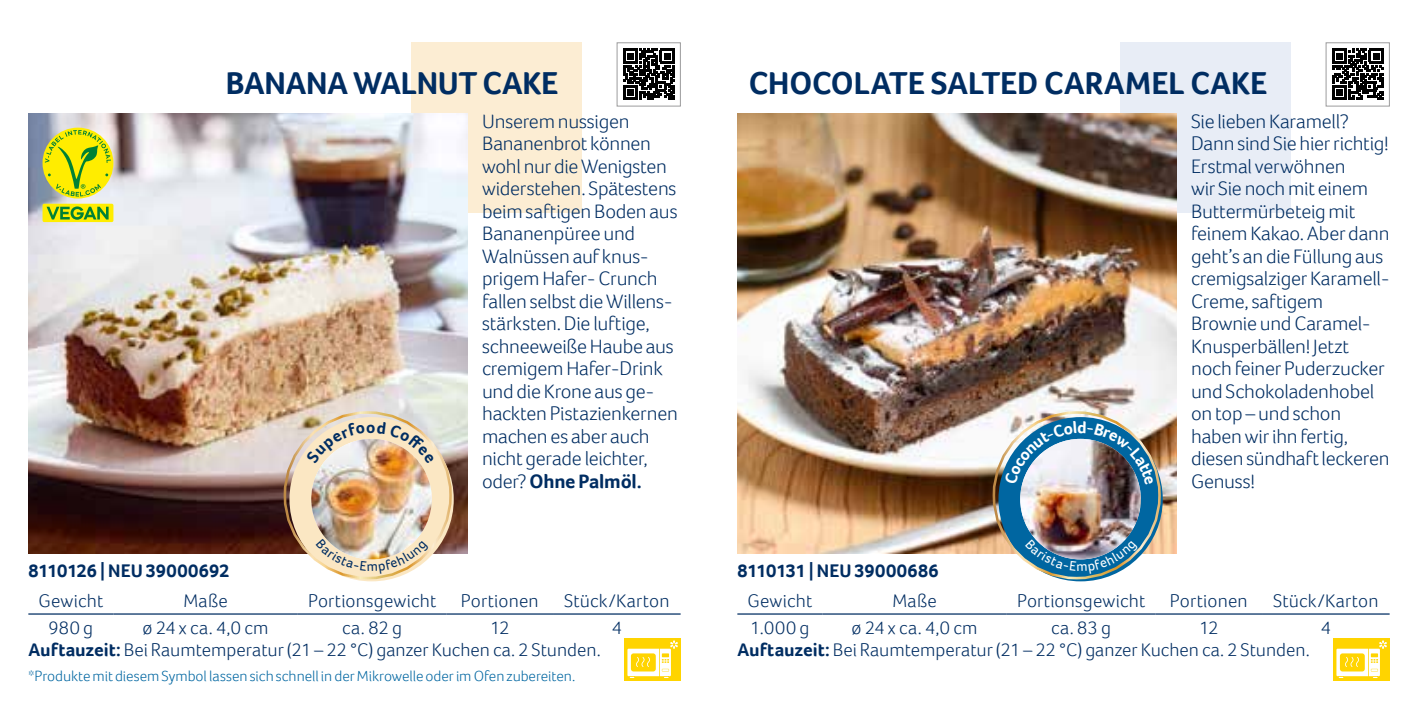
<style>
.page{position:relative;width:1418px;height:709px;background:#fff}
.page>*{position:absolute;margin:0;border:0;box-sizing:border-box;transform-origin:0 0}
.t1{font:700 32.5px "Foco";letter-spacing:-.005em;color:#002d62}
.t2{font:300 20px/22.5px "Foco";letter-spacing:-.015em;color:#002d62}
.t3{font:300 18.75px "Foco";letter-spacing:.01em;color:#002d62}
.t4{font:700 18.75px "Foco";letter-spacing:-.005em;color:#002d62}
.t5{font:300 15px "Foco";letter-spacing:-.005em;color:#0066a1}
.s1{font-weight:700}
</style>
<div class="page">
<div style="left:411px;top:43px;width:170px;height:170px;background:#fcedd3"></div>
<div style="left:1120px;top:43px;width:170px;height:170px;background:#e8edf6"></div>
<img style="left:28px;top:113px;width:440px;height:440px">
<img style="left:737px;top:113px;width:439px;height:440px">
<hr style="left:28px;top:613px;width:85px;height:1px;background:#002d62">
<hr style="left:113px;top:613px;width:185px;height:1px;background:#002d62">
<hr style="left:298px;top:613px;width:148px;height:1px;background:#002d62">
<hr style="left:446px;top:613px;width:107px;height:1px;background:#002d62">
<hr style="left:553px;top:613px;width:127px;height:1px;background:#002d62">
<div style="left:624px;top:638px;width:56px;height:42px;background:#ffd400"></div>
<svg style="left:627px;top:640px;width:51px;height:38px"></svg>
<svg style="left:623px;top:49px;width:51px;height:51px"></svg>
<div style="left:617px;top:43px;width:63px;height:63px;border:1px solid #9c9c9d"></div>
<div style="left:289px;top:417px;width:165px;height:164px;background:#fbe7c3;border-radius:50%"></div>
<img style="left:311px;top:439px;width:121px;height:120px;border-radius:60px">
<svg style="left:998px;top:417px;width:164px;height:164px;background:#20729d"></svg>
<img style="left:1020px;top:439px;width:120px;height:120px;border-radius:60px">
<hr style="left:737px;top:613px;width:85px;height:1px;background:#002d62">
<hr style="left:822px;top:613px;width:184px;height:1px;background:#002d62">
<hr style="left:1006px;top:613px;width:149px;height:1px;background:#002d62">
<hr style="left:1155px;top:613px;width:106px;height:1px;background:#002d62">
<hr style="left:1261px;top:613px;width:128px;height:1px;background:#002d62">
<div style="left:1332px;top:638px;width:57px;height:42px;background:#ffd400"></div>
<svg style="left:1336px;top:640px;width:50px;height:38px"></svg>
<svg style="left:1332px;top:49px;width:51px;height:51px"></svg>
<div style="left:1325px;top:43px;width:64px;height:63px;border:1px solid #9c9c9d"></div>
<div style="left:43px;top:128px;width:70px;height:70px;background:#ffed00;border-radius:50%"></div>
<svg style="left:45px;top:130px;width:66px;height:66px"></svg>
<div style="left:43px;top:204px;width:70px;height:18px;background:#ffed00;border-radius:2px"></div>
<svg style="left:47px;top:206px;width:62px;height:14px"></svg>
<img style="left:306px;top:421px;width:128px;height:42px">
<svg style="left:316px;top:538px;width:113px;height:36px"></svg>
<img style="left:1004px;top:420px;width:149px;height:65px">
<img style="left:1025px;top:539px;width:113px;height:34px">
<h1 class="t1" style="left:226px;top:61px;width:334px">BANANA WALNUT CAKE</h1>
<p class="t2" style="left:482px;top:109px;width:197px">Unserem nussigen<br>Bananenbrot können wohl nur die Wenigsten widerstehen. Spätestens beim saftigen Boden aus<br>Bananenpüree und<br>Walnüssen auf knus&shy;prigem Hafer- Crunch fallen selbst die Willens&shy;stärksten. Die luftige, schneeweiße Haube aus cremigem Hafer-Drink und die Krone aus ge&shy;hackten Pistazienkernen machen es aber auch nicht gerade leichter, oder? <span class="s1">Ohne Palmöl.</span></p>
<p class="t4" style="left:28px;top:558px;width:203px">8110126 | NEU 39000692</p>
<p class="t3" style="left:38px;top:588px;width:66px">Gewicht</p>
<p class="t3" style="left:183px;top:588px;width:46px">Maße</p>
<p class="t3" style="left:308px;top:588px;width:130px">Portionsgewicht</p>
<p class="t3" style="left:461px;top:588px;width:79px">Portionen</p>
<p class="t3" style="left:564px;top:588px;width:107px">Stück/Karton</p>
<p class="t3" style="left:49px;top:615px;width:46px">980 g</p>
<p class="t3" style="left:143px;top:615px;width:127px">ø 24 x ca. 4,0 cm</p>
<p class="t3" style="left:342px;top:615px;width:61px">ca. 82 g</p>
<p class="t3" style="left:490px;top:615px;width:21px">12</p>
<p class="t3" style="left:611px;top:615px;width:12px">4</p>
<p class="t3" style="left:28px;top:637px;width:574px"><span class="s1">Auftauzeit:</span> Bei Raumtemperatur (21 – 22 °C) ganzer Kuchen ca. 2 Stunden.</p>
<p class="t5" style="left:28px;top:665px;width:548px">*Produkte mit diesem Symbol lassen sich schnell in der Mikrowelle oder im Ofen zubereiten.</p>
<h1 class="t1" style="left:748px;top:61px;width:520px">CHOCOLATE SALTED CARAMEL CAKE</h1>
<p class="t2" style="left:1191px;top:109px;width:200px">Sie lieben Karamell?<br>Dann sind Sie hier richtig!<br>Erstmal verwöhnen<br>wir Sie noch mit einem<br>Buttermürbeteig mit feinem Kakao. Aber dann geht’s an die Füllung aus cremigsalziger Karamell-<br>Creme, saftigem<br>Brownie und Caramel-<br>Knusperbällen! Jetzt noch feiner Puderzucker und Schokoladenhobel on top – und schon haben wir ihn fertig, diesen sündhaft leckeren<br>Genuss!</p>
<p class="t4" style="left:737px;top:558px;width:203px">8110131 | NEU 39000686</p>
<p class="t3" style="left:747px;top:588px;width:66px">Gewicht</p>
<p class="t3" style="left:892px;top:588px;width:46px">Maße</p>
<p class="t3" style="left:1017px;top:588px;width:130px">Portionsgewicht</p>
<p class="t3" style="left:1169px;top:588px;width:79px">Portionen</p>
<p class="t3" style="left:1272px;top:588px;width:107px">Stück/Karton</p>
<p class="t3" style="left:750px;top:615px;width:61px">1.000 g</p>
<p class="t3" style="left:851px;top:615px;width:127px">ø 24 x ca. 4,0 cm</p>
<p class="t3" style="left:1051px;top:615px;width:62px">ca. 83 g</p>
<p class="t3" style="left:1199px;top:615px;width:21px">12</p>
<p class="t3" style="left:1320px;top:615px;width:12px">4</p>
<p class="t3" style="left:737px;top:637px;width:574px"><span class="s1">Auftauzeit:</span> Bei Raumtemperatur (21 – 22 °C) ganzer Kuchen ca. 2 Stunden.</p>
</div>
